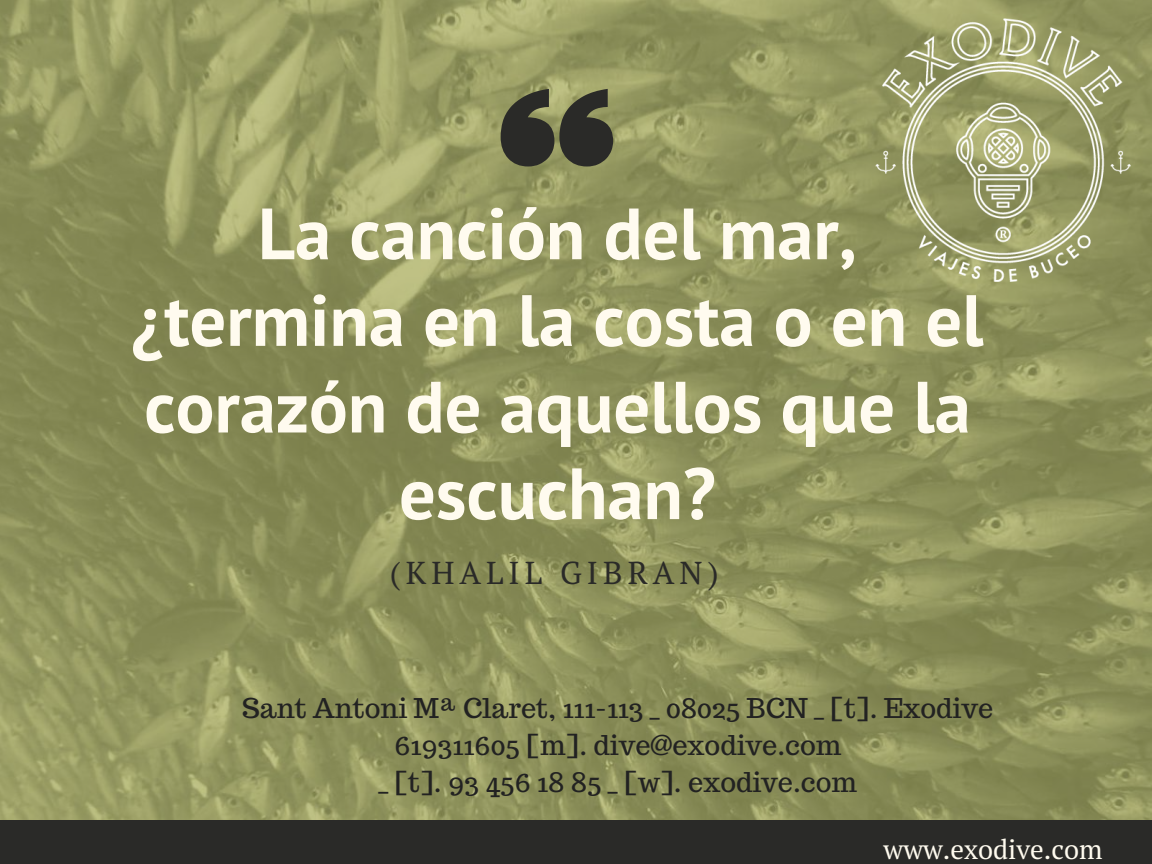
<style>
.page{position:relative;width:1152px;height:864px;background:#fff}
.page>*{position:absolute;margin:0;border:0;box-sizing:border-box;transform-origin:0 0}
.t1{font:700 72.45px/86.7px "PT Sans";color:#fffbef;text-align:center}
.t2{font:31.65px "PT Serif";letter-spacing:.16em;color:#2a2a28}
.t3{font:27.15px/37.2px "Trocchi";color:#222;text-align:center}
.t4{font:27.15px "PT Serif";color:#fffbef}
</style>
<div class="page">
<img style="left:0;top:0;width:1152px;height:820px">
<svg style="left:501px;top:89px;width:112px;height:77px;background:#4e4f3c"></svg>
<div style="left:0;top:820px;width:1152px;height:44px;background:#2a2a28"></div>
<img style="left:875px;top:18px;width:256px;height:263px">
<h1 class="t1" style="left:131px;top:189px;width:854px">La canción del mar, ¿termina en la costa o en el corazón de aquellos que la escuchan?</h1>
<p class="t2" style="left:390px;top:551px;width:330px">(KHALIL GIBRAN)</p>
<p class="t3" style="left:242px;top:689px;width:753px">Sant Antoni Mª Claret, 111-113 _ 08025 BCN _ [t]. Exodive<br>619311605 [m]. dive@exodive.com<br>_ [t]. 93 456 18 85 _ [w]. exodive.com</p>
<p class="t4" style="left:884px;top:831px;width:220px">www.exodive.com</p>
</div>
